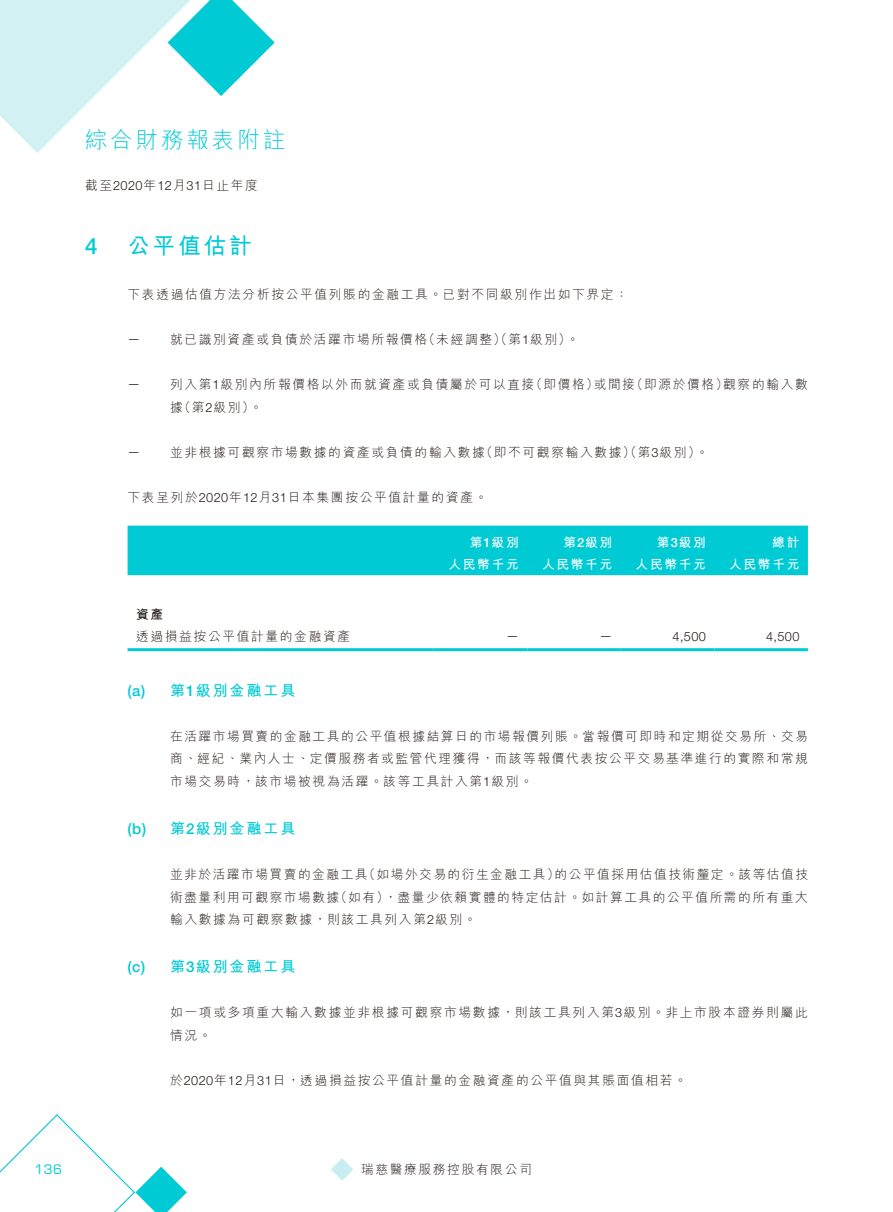
<style>
.page{position:relative;width:893px;height:1212px;background:#fff}
.page>*{position:absolute;margin:0;border:0;box-sizing:border-box;transform-origin:0 0}
.t1{font:300 22.5px "M Hei HK";letter-spacing:.13em;color:#00cad4}
.t2{font:700 22.5px "M Hei HK";letter-spacing:.13em;color:#00cad4}
.t3{font:500 22.5px "Helvetica Neue LT Std";color:#00cad4}
.t4{font:700 15px "M Hei HK";letter-spacing:.13em;color:#00cad4}
.t5{font:300 12.75px/22.5px "M Hei HK";letter-spacing:.13em;color:#231916}
.t6{font:700 12.75px "M Hei HK";letter-spacing:.13em;color:#fff}
.t7{font:300 12.75px "Helvetica Neue LT Std";letter-spacing:.03em;color:#231916}
.t8{font:12.75px "Eurostile LT Std";color:#00cad4}
.t9{font:700 12.75px "M Hei HK";color:#231916}
.s1{font-family:"Helvetica Neue LT Std"}
.s2{font-family:"Helvetica Neue LT Std";font-weight:500}
</style>
<div class="page">
<svg style="left:0;top:0;width:168px;height:153px;fill:#d2f1f3"></svg>
<svg style="left:168px;top:0;width:107px;height:96px"></svg>
<svg style="left:0;top:1114px;width:187px;height:98px"></svg>
<svg style="left:331px;top:1158px;width:22px;height:23px"></svg>
<div style="left:128px;top:526px;width:680px;height:49px;background:#00cad4"></div>
<hr style="left:128px;top:648px;width:306px;height:3px;background:#00cad4">
<hr style="left:434px;top:648px;width:93px;height:3px;background:#00cad4">
<hr style="left:527px;top:648px;width:94px;height:3px;background:#00cad4">
<hr style="left:621px;top:648px;width:93px;height:3px;background:#00cad4">
<hr style="left:714px;top:648px;width:94px;height:3px;background:#00cad4">
<h1 class="t1" style="left:85px;top:128px;width:202px">綜合財務報表附註</h1>
<p class="t5" style="left:85px;top:174px;width:174px">截至<span class="s1">2020</span>年<span class="s1">12</span>月<span class="s1">31</span>日止年度</p>
<h1 class="t3" style="left:85px;top:233px;width:14px">4</h1>
<h1 class="t2" style="left:128px;top:229px;width:126px">公平值估計</h1>
<p class="t5" style="left:128px;top:283px;width:502px">下表透過估值方法分析按公平值列賬的金融工具。已對不同級別作出如下界定：</p>
<p class="t5" style="left:128px;top:328px;width:453px"><span class="s1">—</span> 就已識別資產或負債於活躍市場所報價格（未經調整）（第<span class="s1">1</span>級別）。</p>
<p class="t5" style="left:170px;top:373px;width:639px;text-indent:-43px"><span class="s1">—</span> 列入第<span class="s1">1</span>級別內所報價格以外而就資產或負債屬於可以直接（即價格）或間接（即源於價格）觀察的輸入數據（第<span class="s1">2</span>級別）。</p>
<p class="t5" style="left:128px;top:440px;width:583px"><span class="s1">—</span> 並非根據可觀察市場數據的資產或負債的輸入數據（即不可觀察輸入數據）（第<span class="s1">3</span>級別）。</p>
<p class="t5" style="left:128px;top:485px;width:361px">下表呈列於<span class="s1">2020</span>年<span class="s1">12</span>月<span class="s1">31</span>日本集團按公平值計量的資產。</p>
<p class="t6" style="left:470px;top:533px;width:50px">第<span class="s2">1</span>級別</p>
<p class="t6" style="left:563px;top:533px;width:50px">第<span class="s2">2</span>級別</p>
<p class="t6" style="left:657px;top:533px;width:50px">第<span class="s2">3</span>級別</p>
<p class="t6" style="left:772px;top:533px;width:29px">總計</p>
<p class="t6" style="left:448px;top:555px;width:72px">人民幣千元</p>
<p class="t6" style="left:542px;top:555px;width:72px">人民幣千元</p>
<p class="t6" style="left:636px;top:555px;width:72px">人民幣千元</p>
<p class="t6" style="left:729px;top:555px;width:72px">人民幣千元</p>
<p class="t9" style="left:136px;top:605px;width:29px">資產</p>
<p class="t5" style="left:136px;top:625px;width:216px">透過損益按公平值計量的金融資產</p>
<p class="t7" style="left:506px;top:628px;width:14px">—</p>
<p class="t7" style="left:600px;top:628px;width:14px">—</p>
<p class="t7" style="left:673px;top:629px;width:35px">4,500</p>
<p class="t7" style="left:766px;top:629px;width:35px">4,500</p>
<p class="t4" style="left:128px;top:679px;width:169px"><span class="s2">(a)</span> 第<span class="s2">1</span>級別金融工具</p>
<p class="t5" style="left:170px;top:725px;width:639px;text-align:justify">在活躍市場買賣的金融工具的公平值根據結算日的市場報價列賬。當報價可即時和定期從交易所、交易商、經紀、業內人士、定價服務者或監管代理獲得，而該等報價代表按公平交易基準進行的實際和常規市場交易時，該市場被視為活躍。該等工具計入第<span class="s1">1</span>級別。</p>
<p class="t4" style="left:128px;top:817px;width:169px"><span class="s2">(b)</span> 第<span class="s2">2</span>級別金融工具</p>
<p class="t5" style="left:170px;top:863px;width:639px;text-align:justify">並非於活躍市場買賣的金融工具（如場外交易的衍生金融工具）的公平值採用估值技術釐定。該等估值技術盡量利用可觀察市場數據（如有），盡量少依賴實體的特定估計。如計算工具的公平值所需的所有重大輸入數據為可觀察數據，則該工具列入第<span class="s1">2</span>級別。</p>
<p class="t4" style="left:128px;top:955px;width:169px"><span class="s2">(c)</span> 第<span class="s2">3</span>級別金融工具</p>
<p class="t5" style="left:170px;top:1001px;width:639px">如一項或多項重大輸入數據並非根據可觀察市場數據，則該工具列入第<span class="s1">3</span>級別。非上市股本證券則屬此情況。</p>
<p class="t5" style="left:170px;top:1068px;width:518px">於<span class="s1">2020</span>年<span class="s1">12</span>月<span class="s1">31</span>日，透過損益按公平值計量的金融資產的公平值與其賬面值相若。</p>
<p class="t8" style="left:35px;top:1161px;width:29px">136</p>
<p class="t5" style="left:361px;top:1158px;width:172px">瑞慈醫療服務控股有限公司</p>
</div>
